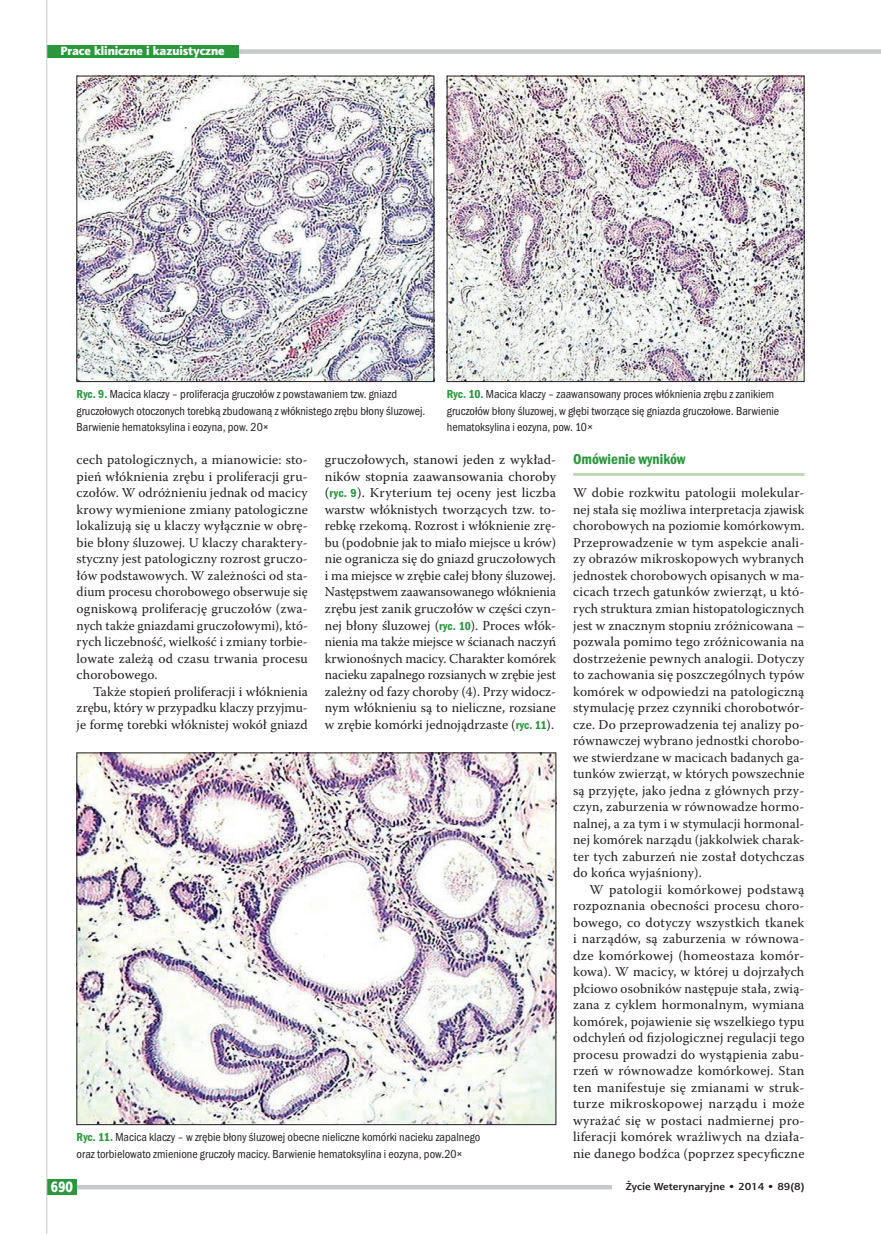
<style>
.page{position:relative;width:881px;height:1234px;background:#fff}
.page>*{position:absolute;margin:0;border:0;box-sizing:border-box;transform-origin:0 0}
.t1{font:15px "Franklin Got Itc TOT Dem Con";color:#2a973d}
.t2{font:15px "Aerton Cnd EFN Black";color:#fff}
.t3{font:13.5px/16.5px "Warnock Pro";letter-spacing:.01em;color:#231f20;text-align:justify}
.t4{font:12px/16.5px "Franklin Got Itc TOT Boo Con";color:#231f20}
.t5{font:12px "Aerton EFN Black";color:#fff}
.t6{font:700 10.2px "Aerton EFN";color:#231f20;scale:1.11 1}
.s1{font-family:"Franklin Got Itc TOT Dem Con";color:#2a973d}
.s2{font-family:"Franklin Got Itc TOT Dem Con";font-size:12px;color:#2a973d}
</style>
<div class="page">
<hr style="left:573px;top:473px;width:231px;height:3px;background:#bdd8b7">
<img style="left:79px;top:78px;width:353px;height:302px">
<div style="left:77px;top:76px;width:357px;height:306px;border:1px solid #231f20"></div>
<img style="left:79px;top:754px;width:475px;height:368px">
<img style="left:448px;top:78px;width:354px;height:302px">
<div style="left:446px;top:76px;width:358px;height:306px;border:1px solid #231f20"></div>
<div style="left:47px;top:49px;width:833px;height:5px;background:#c7c8ca"></div>
<div style="left:47px;top:45px;width:191px;height:13px;background:#2a973d"></div>
<div style="left:47px;top:1184px;width:565px;height:5px;background:#c7c8ca"></div>
<div style="left:47px;top:1178px;width:30px;height:15px;background:#2a973d"></div>
<hr style="left:46px;top:0;width:1px;height:1233px;background:#c7c8ca">
<p class="t5" style="left:60px;top:43px;width:166px">Prace kliniczne i kazuistyczne</p>
<p class="t4" style="left:77px;top:386px;width:350px"><span class="s1">Ryc. 9.</span> Macica klaczy – proliferacja gruczołów z powstawaniem tzw. gniazd gruczołowych otoczonych torebką zbudowaną z włóknistego zrębu błony śluzowej.<br>Barwienie hematoksylina i eozyna, pow. 20×</p>
<p class="t4" style="left:446px;top:386px;width:334px"><span class="s1">Ryc. 10.</span> Macica klaczy – zaawansowany proces włóknienia zrębu z zanikiem gruczołów błony śluzowej, w głębi tworzące się gniazda gruczołowe. Barwienie hematoksylina i eozyna, pow. 10×</p>
<p class="t3" style="left:325px;top:451px;width:233px">gruczołowych, stanowi jeden z wykład&shy;ników stopnia zaawansowania choroby (<span class="s2">ryc. 9</span>). Kryterium tej oceny jest liczba warstw włóknistych tworzących tzw. to&shy;rebkę rzekomą. Rozrost i włóknienie zrę&shy;bu (podobnie jak to miało miejsce u krów) nie ogranicza się do gniazd gruczołowych i ma miejsce w zrębie całej błony śluzowej.<br>Następstwem zaawansowanego włóknienia zrębu jest zanik gruczołów w części czyn&shy;nej błony śluzowej (<span class="s2">ryc. 10</span>). Proces włók&shy;nienia ma także miejsce w ścianach naczyń krwionośnych macicy. Charakter komórek nacieku zapalnego rozsianych w zrębie jest zależny od fazy choroby (4). Przy widocz&shy;nym włóknieniu są to nieliczne, rozsiane w zrębie komórki jednojądrzaste (<span class="s2">ryc. 11</span>).</p>
<p class="t1" style="left:573px;top:450px;width:114px">Omówienie wyników</p>
<p class="t3" style="left:77px;top:451px;width:233px">cech patologicznych, a mianowicie: sto&shy;pień włóknienia zrębu i proliferacji gru&shy;czołów. W odróżnieniu jednak od macicy krowy wymienione zmiany patologiczne lokalizują się u klaczy wyłącznie w obrę&shy;bie błony śluzowej. U klaczy charaktery&shy;styczny jest patologiczny rozrost gruczo&shy;łów podstawowych. W zależności od sta&shy;dium procesu chorobowego obserwuje się ogniskową proliferację gruczołów (zwa&shy;nych także gniazdami gruczołowymi), któ&shy;rych liczebność, wielkość i zmiany torbie&shy;lowate zależą od czasu trwania procesu chorobowego.</p>
<p class="t3" style="left:77px;top:682px;width:233px;text-indent:16px">Także stopień proliferacji i włóknienia zrębu, który w przypadku klaczy przyjmu&shy;je formę torebki włóknistej wokół gniazd</p>
<p class="t3" style="left:573px;top:484px;width:233px">W dobie rozkwitu patologii molekular&shy;nej stała się możliwa interpretacja zjawisk chorobowych na poziomie komórkowym.<br>Przeprowadzenie w tym aspekcie anali&shy;zy obrazów mikroskopowych wybranych jednostek chorobowych opisanych w ma&shy;cicach trzech gatunków zwierząt, u któ&shy;rych struktura zmian histopatologicznych jest w znacznym stopniu zróżnicowana – pozwala pomimo tego zróżnicowania na dostrzeżenie pewnych analogii. Dotyczy to zachowania się poszczególnych typów komórek w odpowiedzi na patologiczną stymulację przez czynniki chorobotwór&shy;cze. Do przeprowadzenia tej analizy po&shy;równawczej wybrano jednostki chorobo&shy;we stwierdzane w macicach badanych ga&shy;tunków zwierząt, w których powszechnie są przyjęte, jako jedna z głównych przy&shy;czyn, zaburzenia w równowadze hormo&shy;nalnej, a za tym i w stymulacji hormonal&shy;nej komórek narządu (jakkolwiek charak&shy;ter tych zaburzeń nie został dotychczas do końca wyjaśniony).</p>
<p class="t3" style="left:573px;top:880px;width:233px;text-indent:16px">W patologii komórkowej podstawą rozpoznania obecności procesu choro&shy;bowego, co dotyczy wszystkich tkanek i narządów, są zaburzenia w równowa&shy;dze komórkowej (homeostaza komór&shy;kowa). W macicy, w której u dojrzałych płciowo osobników następuje stała, zwią&shy;zana z cyklem hormonalnym, wymiana komórek, pojawienie się wszelkiego typu odchyleń od fizjologicznej regulacji tego procesu prowadzi do wystąpienia zabu&shy;rzeń w równowadze komórkowej. Stan ten manifestuje się zmianami w struk&shy;turze mikroskopowej narządu i może wyrażać się w postaci nadmiernej pro&shy;liferacji komórek wrażliwych na działa&shy;nie danego bodźca (poprzez specyficzne</p>
<p class="t4" style="left:77px;top:1128px;width:405px"><span class="s1">Ryc. 11.</span> Macica klaczy – w zrębie błony śluzowej obecne nieliczne komórki nacieku zapalnego oraz torbielowato zmienione gruczoły macicy. Barwienie hematoksylina i eozyna, pow.20×</p>
<p class="t2" style="left:51px;top:1177px;width:23px">690</p>
<p class="t6" style="left:625px;top:1180px;width:162px">Życie Weterynaryjne • 2014 • 89(8)</p>
</div>
